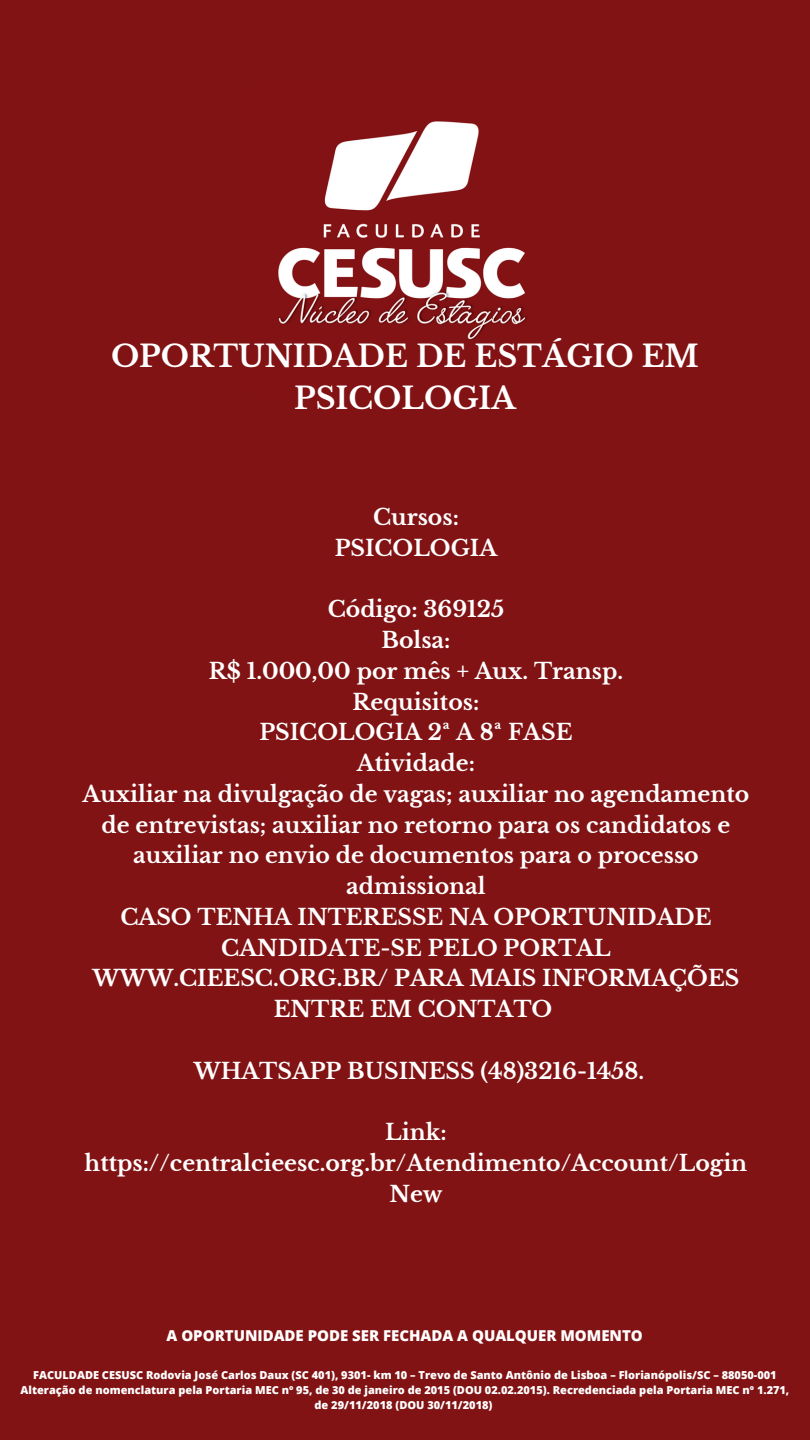
<style>
.page{position:relative;width:810px;height:1440px;background:#821314}
.page>*{position:absolute;margin:0;border:0;box-sizing:border-box;transform-origin:0 0}
.t1{font:700 30px/41.2px "Libre Baskerville";color:#fff;text-align:center}
.t2{font:700 22px/30.8px "Libre Baskerville";color:#fff;text-align:center}
.t3{font:800 15px "Open Sans";color:#fff}
.t4{font:800 11px/15px "Open Sans";color:#fff;text-align:center}
</style>
<div class="page">
<img style="left:278px;top:121px;width:249px;height:218px">
<p class="t1" style="left:111px;top:336px;width:589px">OPORTUNIDADE DE ESTÁGIO EM<br>PSICOLOGIA</p>
<p class="t2" style="left:373px;top:502px;width:87px">Cursos:</p>
<p class="t2" style="left:335px;top:533px;width:164px">PSICOLOGIA</p>
<p class="t2" style="left:328px;top:594px;width:178px">Código: 369125</p>
<p class="t2" style="left:381px;top:625px;width:70px">Bolsa:</p>
<p class="t2" style="left:209px;top:656px;width:416px">R$ 1.000,00 por mês + Aux. Transp.</p>
<p class="t2" style="left:353px;top:687px;width:128px">Requisitos:</p>
<p class="t2" style="left:259px;top:717px;width:315px">PSICOLOGIA 2ª A 8ª FASE</p>
<p class="t2" style="left:357px;top:748px;width:120px">Atividade:</p>
<p class="t2" style="left:83px;top:779px;width:668px">Auxiliar na divulgação de vagas; auxiliar no agendamento de entrevistas; auxiliar no retorno para os candidatos e auxiliar no envio de documentos para o processo admissional</p>
<p class="t2" style="left:93px;top:902px;width:648px">CASO TENHA INTERESSE NA OPORTUNIDADE<br>CANDIDATE-SE PELO PORTAL<br>WWW.CIEESC.ORG.BR/ PARA MAIS INFORMAÇÕES<br>ENTRE EM CONTATO</p>
<p class="t2" style="left:194px;top:1056px;width:452px">WHATSAPP BUSINESS (48)3216-1458.</p>
<p class="t2" style="left:85px;top:1117px;width:664px">Link: https://centralcieesc.org.br/Atendimento/Account/Login<br>New</p>
<p class="t3" style="left:167px;top:1325px;width:478px">A OPORTUNIDADE PODE SER FECHADA A QUALQUER MOMENTO</p>
<p class="t4" style="left:21px;top:1367px;width:770px">FACULDADE CESUSC Rodovia José Carlos Daux (SC 401), 9301- km 10 – Trevo de Santo Antônio de Lisboa – Florianópolis/SC – 88050-001<br>Alteração de nomenclatura pela Portaria MEC nº 95, de 30 de janeiro de 2015 (DOU 02.02.2015). Recredenciada pela Portaria MEC nº 1.271, de 29/11/2018 (DOU 30/11/2018)</p>
</div>
